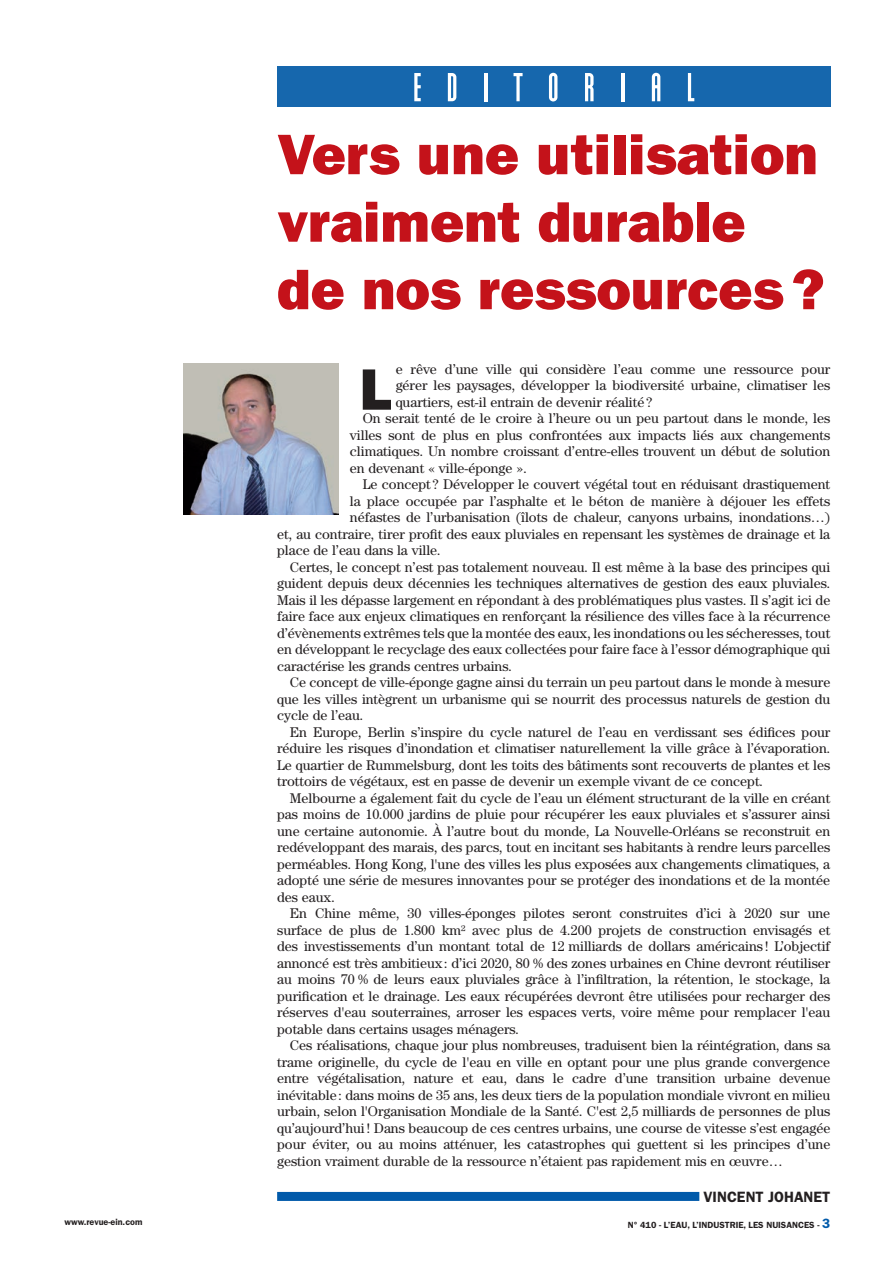
<style>
.page{position:relative;width:895px;height:1266px;background:#fff}
.page>*{position:absolute;margin:0;border:0;box-sizing:border-box;transform-origin:0 0}
.t1{font:58.65px "ITC Franklin Gothic Std Hvy";color:#231f20}
.t2{font:57.3px/67.5px "ITC Franklin Gothic Std Hvy";color:#c4121a}
.t3{font:600 15px "ITC Franklin Gothic Std";color:#231f20}
.t4{font:14.1px "Century Std";letter-spacing:-.005em;color:#231f20}
.t5{font:600 9px "ITC Franklin Gothic Std";color:#231f20}
.s1{font-size:13.5px;color:#015aaa}
</style>
<div class="page">
<div style="left:277px;top:66px;width:553px;height:40px;background:#1667ad"></div>
<svg style="left:414px;top:73px;width:6px;height:28px"></svg>
<svg style="left:447px;top:73px;width:9px;height:28px"></svg>
<hr style="left:484px;top:73px;width:3px;height:28px;background:#fff">
<svg style="left:513px;top:73px;width:9px;height:28px"></svg>
<svg style="left:549px;top:73px;width:8px;height:28px"></svg>
<svg style="left:585px;top:73px;width:8px;height:28px"></svg>
<hr style="left:621px;top:73px;width:3px;height:28px;background:#fff">
<svg style="left:651px;top:73px;width:9px;height:28px"></svg>
<svg style="left:687px;top:73px;width:7px;height:28px"></svg>
<img style="left:184px;top:363px;width:154px;height:151px">
<div style="left:277px;top:1191px;width:422px;height:9px;background:#015aaa"></div>
<h2 class="t2" style="left:277px;top:121px;width:549px">Vers une utilisation vraiment durable de nos ressources?</h2>
<h1 class="t1" style="left:359px;top:355px;width:33px">L</h1>
<p class="t4" style="left:395px;top:360px;width:436px">e rêve d’une ville qui considère l’eau comme une ressource pour</p>
<p class="t4" style="left:395px;top:377px;width:436px">gérer les paysages, développer la biodiversité urbaine, climatiser les</p>
<p class="t4" style="left:395px;top:393px;width:258px">quartiers, est-il entrain de devenir réalité?</p>
<p class="t4" style="left:362px;top:410px;width:469px">On serait tenté de le croire à l’heure ou un peu partout dans le monde, les</p>
<p class="t4" style="left:350px;top:426px;width:481px">villes sont de plus en plus confrontées aux impacts liés aux changements</p>
<p class="t4" style="left:350px;top:443px;width:482px">climatiques. Un nombre croissant d’entre-elles trouvent un début de solution</p>
<p class="t4" style="left:350px;top:459px;width:178px">en devenant « ville-éponge ».</p>
<p class="t4" style="left:362px;top:476px;width:469px">Le concept ? Développer le couvert végétal tout en réduisant drastiquement</p>
<p class="t4" style="left:350px;top:492px;width:481px">la place occupée par l’asphalte et le béton de manière à déjouer les effets</p>
<p class="t4" style="left:350px;top:509px;width:481px">néfastes de l’urbanisation (îlots de chaleur, canyons urbains, inondations…)</p>
<p class="t4" style="left:277px;top:525px;width:554px">et, au contraire, tirer profit des eaux pluviales en repensant les systèmes de drainage et la</p>
<p class="t4" style="left:277px;top:542px;width:165px">place de l’eau dans la ville.</p>
<p class="t4" style="left:290px;top:558px;width:541px">Certes, le concept n’est pas totalement nouveau. Il est même à la base des principes qui</p>
<p class="t4" style="left:277px;top:575px;width:554px">guident depuis deux décennies les techniques alternatives de gestion des eaux pluviales.</p>
<p class="t4" style="left:277px;top:591px;width:554px">Mais il les dépasse largement en répondant à des problématiques plus vastes. Il s’agit ici de</p>
<p class="t4" style="left:277px;top:608px;width:554px">faire face aux enjeux climatiques en renforçant la résilience des villes face à la récurrence</p>
<p class="t4" style="left:277px;top:624px;width:554px">d’évènements extrêmes tels que la montée des eaux, les inondations ou les sécheresses, tout</p>
<p class="t4" style="left:277px;top:641px;width:554px">en développant le recyclage des eaux collectées pour faire face à l’essor démographique qui</p>
<p class="t4" style="left:277px;top:657px;width:236px">caractérise les grands centres urbains.</p>
<p class="t4" style="left:290px;top:674px;width:542px">Ce concept de ville-éponge gagne ainsi du terrain un peu partout dans le monde à mesure</p>
<p class="t4" style="left:277px;top:690px;width:554px">que les villes intègrent un urbanisme qui se nourrit des processus naturels de gestion du</p>
<p class="t4" style="left:277px;top:707px;width:88px">cycle de l’eau.</p>
<p class="t4" style="left:290px;top:723px;width:542px">En Europe, Berlin s’inspire du cycle naturel de l’eau en verdissant ses édifices pour</p>
<p class="t4" style="left:277px;top:740px;width:554px">réduire les risques d’inondation et climatiser naturellement la ville grâce à l’évaporation.</p>
<p class="t4" style="left:277px;top:756px;width:554px">Le quartier de Rummelsburg, dont les toits des bâtiments sont recouverts de plantes et les</p>
<p class="t4" style="left:277px;top:773px;width:487px">trottoirs de végétaux, est en passe de devenir un exemple vivant de ce concept.</p>
<p class="t4" style="left:290px;top:789px;width:542px">Melbourne a également fait du cycle de l’eau un élément structurant de la ville en créant</p>
<p class="t4" style="left:277px;top:806px;width:554px">pas moins de 10.000 jardins de pluie pour récupérer les eaux pluviales et s’assurer ainsi</p>
<p class="t4" style="left:277px;top:822px;width:554px">une certaine autonomie. À l’autre bout du monde, La Nouvelle-Orléans se reconstruit en</p>
<p class="t4" style="left:277px;top:839px;width:554px">redéveloppant des marais, des parcs, tout en incitant ses habitants à rendre leurs parcelles</p>
<p class="t4" style="left:277px;top:855px;width:554px">perméables. Hong Kong, l'une des villes les plus exposées aux changements climatiques, a</p>
<p class="t4" style="left:277px;top:872px;width:554px">adopté une série de mesures innovantes pour se protéger des inondations et de la montée</p>
<p class="t4" style="left:277px;top:888px;width:59px">des eaux.</p>
<p class="t4" style="left:290px;top:905px;width:541px">En Chine même, 30 villes-éponges pilotes seront construites d’ici à 2020 sur une</p>
<p class="t4" style="left:277px;top:921px;width:554px">surface de plus de 1.800 km² avec plus de 4.200 projets de construction envisagés et</p>
<p class="t4" style="left:277px;top:938px;width:554px">des investissements d’un montant total de 12 milliards de dollars américains ! L’objectif</p>
<p class="t4" style="left:277px;top:954px;width:554px">annoncé est très ambitieux: d’ici 2020, 80 % des zones urbaines en Chine devront réutiliser</p>
<p class="t4" style="left:277px;top:971px;width:554px">au moins 70 % de leurs eaux pluviales grâce à l’infiltration, la rétention, le stockage, la</p>
<p class="t4" style="left:277px;top:987px;width:554px">purification et le drainage. Les eaux récupérées devront être utilisées pour recharger des</p>
<p class="t4" style="left:277px;top:1004px;width:554px">réserves d'eau souterraines, arroser les espaces verts, voire même pour remplacer l'eau</p>
<p class="t4" style="left:277px;top:1020px;width:243px">potable dans certains usages ménagers.</p>
<p class="t4" style="left:290px;top:1037px;width:542px">Ces réalisations, chaque jour plus nombreuses, traduisent bien la réintégration, dans sa</p>
<p class="t4" style="left:277px;top:1053px;width:554px">trame originelle, du cycle de l'eau en ville en optant pour une plus grande convergence</p>
<p class="t4" style="left:277px;top:1070px;width:554px">entre végétalisation, nature et eau, dans le cadre d’une transition urbaine devenue</p>
<p class="t4" style="left:277px;top:1086px;width:554px">inévitable: dans moins de 35 ans, les deux tiers de la population mondiale vivront en milieu</p>
<p class="t4" style="left:277px;top:1103px;width:554px">urbain, selon l'Organisation Mondiale de la Santé. C'est 2,5 milliards de personnes de plus</p>
<p class="t4" style="left:277px;top:1119px;width:554px">qu’aujourd’hui! Dans beaucoup de ces centres urbains, une course de vitesse s’est engagée</p>
<p class="t4" style="left:277px;top:1136px;width:554px">pour éviter, ou au moins atténuer, les catastrophes qui guettent si les principes d’une</p>
<p class="t4" style="left:277px;top:1152px;width:507px">gestion vraiment durable de la ressource n’étaient pas rapidement mis en œuvre…</p>
<p class="t3" style="left:703px;top:1187px;width:128px">VINCENT JOHANET</p>
<p class="t5" style="left:64px;top:1216px;width:80px">www.revue-ein.com</p>
<p class="t5" style="left:627px;top:1219px;width:204px">N° 410 - L’EAU, L’INDUSTRIE, LES NUISANCES - <span class="s1">3</span></p>
</div>
